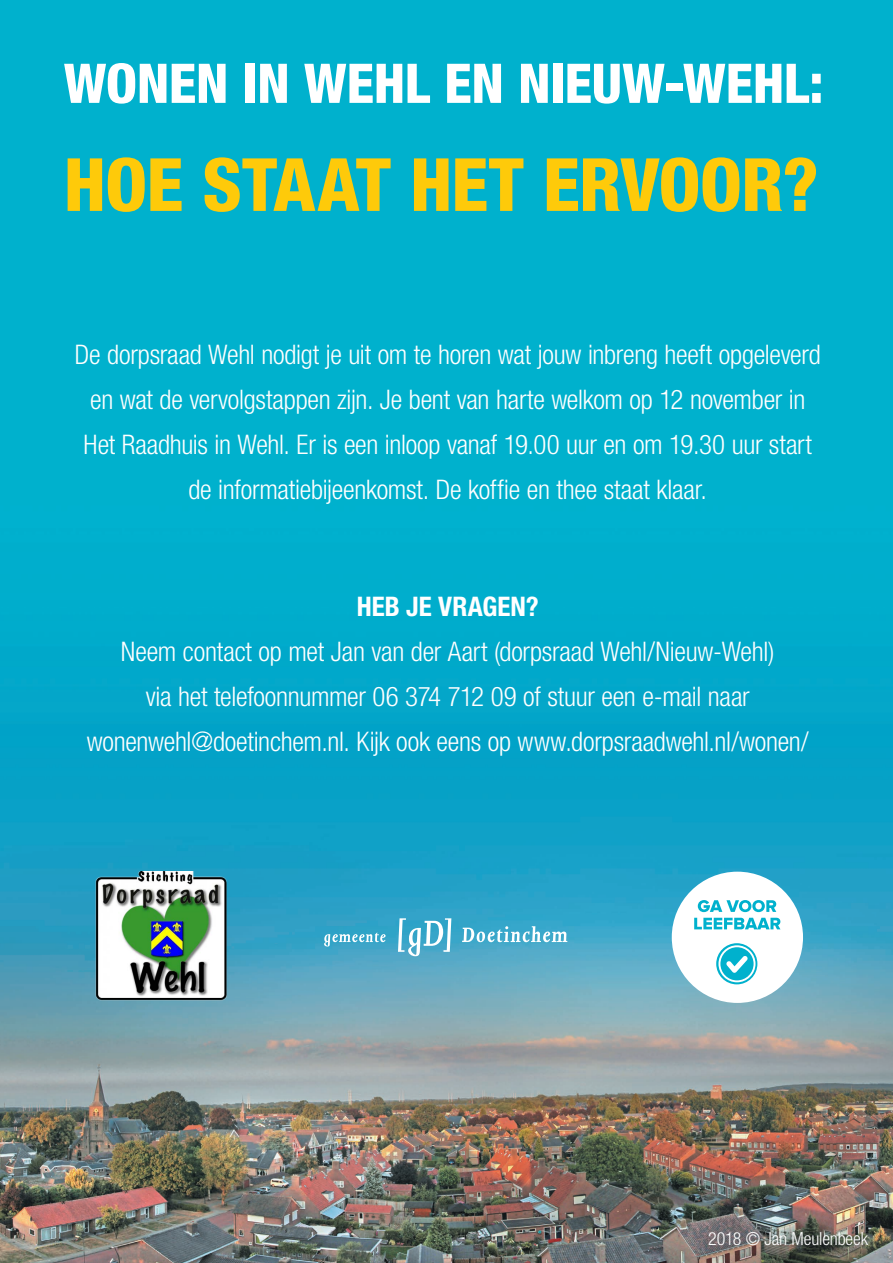
<style>
.page{position:relative;width:893px;height:1263px;background:#fff}
.page>*{position:absolute;margin:0;border:0;box-sizing:border-box;transform-origin:0 0}
.t1{font:800 condensed 73.5px "Helvetica Neue LT Std";letter-spacing:-.01em;color:#feca0a}
.t2{font:800 condensed 54.75px "Helvetica Neue LT Std";letter-spacing:-.005em;color:#fff}
.t3{font:300 condensed 27px/45px "Helvetica Neue LT Std";letter-spacing:-.01em;color:#fff;text-align:center}
.t4{font:700 condensed 27px "Helvetica Neue LT Std";color:#fff}
.t5{font:300 condensed 18px "Helvetica Neue LT Std";letter-spacing:-.01em;color:#fff}
</style>
<div class="page">
<img style="left:0;top:0;width:893px;height:1263px">
<div style="left:672px;top:872px;width:131px;height:131px;background:#fff;border-radius:50%"></div>
<svg style="left:698px;top:900px;width:78px;height:12px"></svg>
<svg style="left:694px;top:918px;width:86px;height:11px"></svg>
<svg style="left:716px;top:943px;width:41px;height:41px"></svg>
<img style="left:95px;top:872px;width:131px;height:128px">
<svg style="left:324px;top:932px;width:62px;height:14px"></svg>
<svg style="left:462px;top:926px;width:105px;height:16px"></svg>
<svg style="left:398px;top:918px;width:53px;height:38px"></svg>
<p class="t2" style="left:64px;top:49px;width:761px">WONEN IN WEHL EN NIEUW-WEHL:</p>
<p class="t1" style="left:64px;top:139px;width:757px">HOE STAAT HET ERVOOR?</p>
<p class="t3" style="left:75px;top:331px;width:747px">De dorpsraad Wehl nodigt je uit om te horen wat jouw inbreng heeft opgeleverd en wat de vervolgstappen zijn. Je bent van harte welkom op 12 november in</p>
<p class="t3" style="left:84px;top:421px;width:730px">Het Raadhuis in Wehl. Er is een inloop vanaf 19.00 uur en om 19.30 uur start</p>
<p class="t3" style="left:188px;top:466px;width:520px">de informatiebijeenkomst. De koffie en thee staat klaar.</p>
<p class="t4" style="left:357px;top:590px;width:183px">HEB JE VRAGEN?</p>
<p class="t3" style="left:121px;top:629px;width:655px">Neem contact op met Jan van der Aart (dorpsraad Wehl/Nieuw-Wehl)</p>
<p class="t3" style="left:146px;top:674px;width:605px">via het telefoonnummer 06 374 712 09 of stuur een e-mail naar</p>
<p class="t3" style="left:87px;top:719px;width:723px">wonenwehl@doetinchem.nl. Kijk ook eens op www.dorpsraadwehl.nl/wonen/</p>
<p class="t5" style="left:708px;top:1228px;width:161px">2018 © Jan Meulenbeek</p>
</div>
